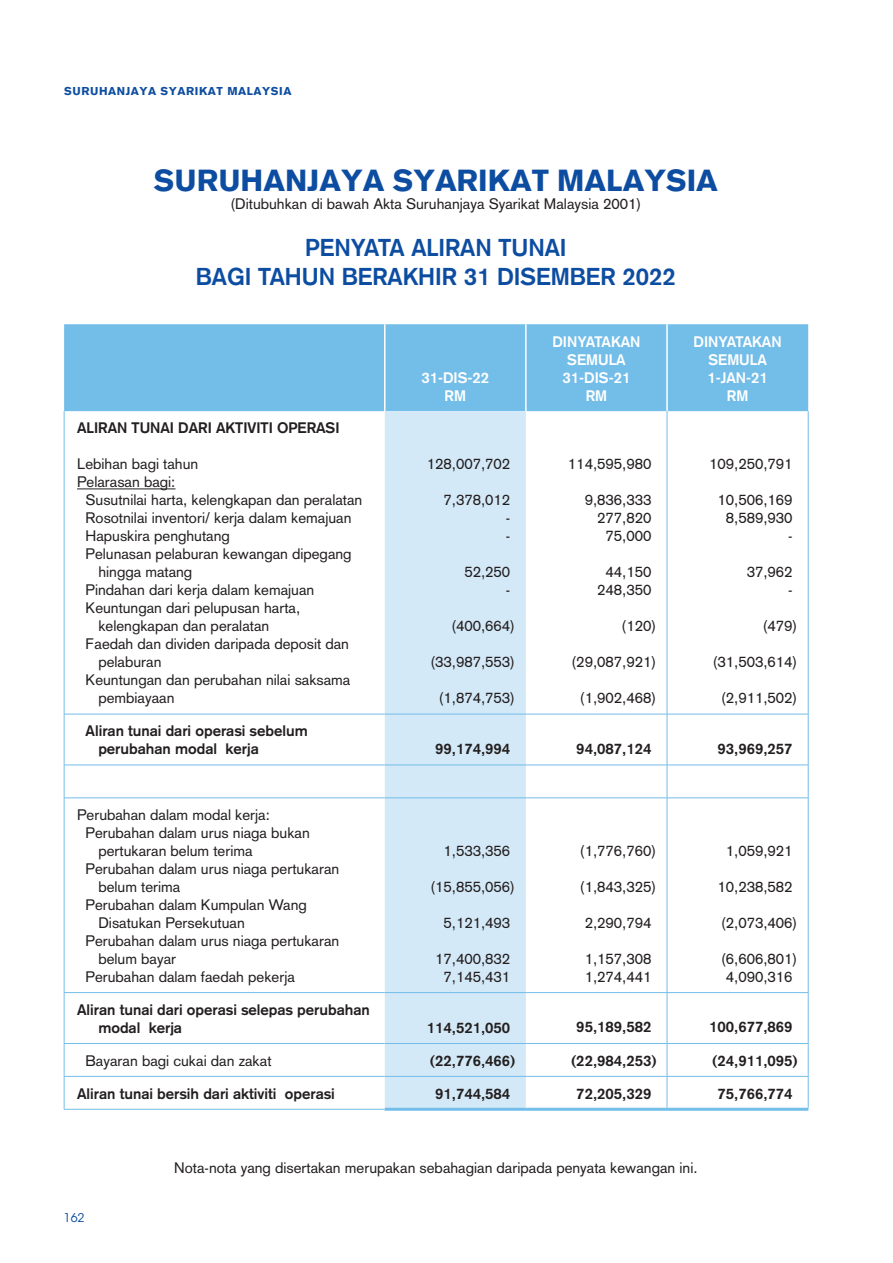
<style>
.page{position:relative;width:893px;height:1263px;background:#fff}
.page>*{position:absolute;margin:0;border:0;box-sizing:border-box;transform-origin:0 0}
.t1{font:900 30px "Akzidenz Grotesk";color:#0d4da1}
.t2{font:700 24px/28.8px "Akzidenz Grotesk";color:#0d4da1;text-align:center}
.t3{font:15px/18px "Akzidenz Grotesk";color:#231f20;text-align:right}
.t4{font:700 15px/18px "Akzidenz Grotesk";color:#231f20}
.t5{font:700 15px/18px "Akzidenz Grotesk";color:#fff;text-align:center}
.t6{font:12px "ITC Avant Garde Std";color:#0d4da1}
.t7{font:900 11.25px "Akzidenz Grotesk";letter-spacing:.05em;color:#0d4da1}
</style>
<div class="page">
<div style="left:64px;top:324px;width:744px;height:87px;background:#73bde9"></div>
<div style="left:385px;top:411px;width:141px;height:697px;background:#d4e9f7"></div>
<hr style="left:384px;top:324px;width:1px;height:87px;background:#fff">
<hr style="left:525px;top:324px;width:2px;height:87px;background:#fff">
<hr style="left:666px;top:324px;width:2px;height:87px;background:#fff">
<hr style="left:64px;top:411px;width:1px;height:303px;background:#73bde9">
<hr style="left:808px;top:411px;width:1px;height:303px;background:#73bde9">
<hr style="left:64px;top:714px;width:1px;height:51px;background:#73bde9">
<hr style="left:808px;top:714px;width:1px;height:51px;background:#73bde9">
<hr style="left:64px;top:765px;width:1px;height:33px;background:#73bde9">
<hr style="left:808px;top:765px;width:1px;height:33px;background:#73bde9">
<hr style="left:64px;top:798px;width:1px;height:194px;background:#73bde9">
<hr style="left:808px;top:798px;width:1px;height:194px;background:#73bde9">
<hr style="left:64px;top:993px;width:1px;height:50px;background:#73bde9">
<hr style="left:808px;top:993px;width:1px;height:50px;background:#73bde9">
<hr style="left:64px;top:1044px;width:1px;height:32px;background:#73bde9">
<hr style="left:808px;top:1044px;width:1px;height:32px;background:#73bde9">
<hr style="left:64px;top:1076px;width:1px;height:33px;background:#73bde9">
<hr style="left:808px;top:1076px;width:1px;height:32px;background:#73bde9">
<hr style="left:64px;top:1109px;width:321px;height:1px;background:#73bde9">
<hr style="left:667px;top:411px;width:1px;height:303px;background:#73bde9">
<hr style="left:667px;top:714px;width:1px;height:51px;background:#73bde9">
<hr style="left:667px;top:765px;width:1px;height:33px;background:#73bde9">
<hr style="left:667px;top:798px;width:1px;height:194px;background:#73bde9">
<hr style="left:667px;top:993px;width:1px;height:50px;background:#73bde9">
<hr style="left:667px;top:1044px;width:1px;height:32px;background:#73bde9">
<hr style="left:667px;top:1076px;width:1px;height:32px;background:#73bde9">
<hr style="left:64px;top:714px;width:321px;height:1px;background:#73bde9">
<hr style="left:64px;top:765px;width:321px;height:1px;background:#73bde9">
<hr style="left:64px;top:797px;width:321px;height:1px;background:#73bde9">
<hr style="left:64px;top:992px;width:321px;height:1px;background:#73bde9">
<hr style="left:64px;top:1043px;width:321px;height:1px;background:#73bde9">
<hr style="left:64px;top:1076px;width:321px;height:1px;background:#73bde9">
<hr style="left:385px;top:714px;width:141px;height:1px;background:#73bde9">
<hr style="left:526px;top:714px;width:141px;height:1px;background:#73bde9">
<hr style="left:667px;top:714px;width:141px;height:1px;background:#73bde9">
<hr style="left:385px;top:765px;width:141px;height:1px;background:#73bde9">
<hr style="left:526px;top:765px;width:141px;height:1px;background:#73bde9">
<hr style="left:667px;top:765px;width:141px;height:1px;background:#73bde9">
<hr style="left:385px;top:797px;width:141px;height:1px;background:#73bde9">
<hr style="left:526px;top:797px;width:141px;height:1px;background:#73bde9">
<hr style="left:667px;top:797px;width:141px;height:1px;background:#73bde9">
<hr style="left:385px;top:992px;width:141px;height:1px;background:#73bde9">
<hr style="left:526px;top:992px;width:141px;height:1px;background:#73bde9">
<hr style="left:667px;top:992px;width:141px;height:1px;background:#73bde9">
<hr style="left:385px;top:1043px;width:141px;height:1px;background:#73bde9">
<hr style="left:526px;top:1043px;width:141px;height:1px;background:#73bde9">
<hr style="left:667px;top:1043px;width:141px;height:1px;background:#73bde9">
<hr style="left:385px;top:1076px;width:141px;height:1px;background:#73bde9">
<hr style="left:526px;top:1076px;width:141px;height:1px;background:#73bde9">
<hr style="left:667px;top:1076px;width:141px;height:1px;background:#73bde9">
<hr style="left:385px;top:1108px;width:141px;height:3px;background:#73bde9">
<hr style="left:526px;top:1108px;width:141px;height:3px;background:#73bde9">
<hr style="left:667px;top:1108px;width:141px;height:3px;background:#73bde9">
<hr style="left:77px;top:488px;width:98px;height:1px;background:#231f20">
<p class="t7" style="left:64px;top:84px;width:229px">SURUHANJAYA SYARIKAT MALAYSIA</p>
<h1 class="t1" style="left:154px;top:169px;width:565px">SURUHANJAYA SYARIKAT MALAYSIA</h1>
<p class="t3" style="left:230px;top:195px;width:412px">(Ditubuhkan di bawah Akta Suruhanjaya Syarikat Malaysia 2001)</p>
<h2 class="t2" style="left:196px;top:234px;width:481px">PENYATA ALIRAN TUNAI<br>BAGI TAHUN BERAKHIR 31 DISEMBER 2022</h2>
<p class="t4" style="left:77px;top:420px;width:264px">ALIRAN TUNAI DARI AKTIVITI OPERASI</p>
<p class="t3" style="left:77px;top:455px;width:123px">Lebihan bagi tahun</p>
<p class="t3" style="left:77px;top:473px;width:100px">Pelarasan bagi:</p>
<p class="t3" style="left:86px;top:491px;width:278px">Susutnilai harta, kelengkapan dan peralatan</p>
<p class="t3" style="left:86px;top:509px;width:267px">Rosotnilai inventori/ kerja dalam kemajuan</p>
<p class="t3" style="left:86px;top:527px;width:146px">Hapuskira penghutang</p>
<p class="t3" style="left:86px;top:545px;width:267px">Pelunasan pelaburan kewangan dipegang</p>
<p class="t3" style="left:98px;top:563px;width:95px">hingga matang</p>
<p class="t3" style="left:86px;top:581px;width:230px">Pindahan dari kerja dalam kemajuan</p>
<p class="t3" style="left:86px;top:599px;width:216px">Keuntungan dari pelupusan harta,</p>
<p class="t3" style="left:98px;top:617px;width:172px">kelengkapan dan peralatan</p>
<p class="t3" style="left:86px;top:635px;width:265px">Faedah dan dividen daripada deposit dan</p>
<p class="t3" style="left:98px;top:653px;width:65px">pelaburan</p>
<p class="t3" style="left:86px;top:671px;width:266px">Keuntungan dan perubahan nilai saksama</p>
<p class="t3" style="left:98px;top:689px;width:78px">pembiayaan</p>
<p class="t4" style="left:98px;top:723px;width:211px;text-indent:-13px">Aliran tunai dari operasi sebelum perubahan modal kerja</p>
<p class="t3" style="left:77px;top:806px;width:194px">Perubahan dalam modal kerja:</p>
<p class="t3" style="left:86px;top:824px;width:226px">Perubahan dalam urus niaga bukan</p>
<p class="t3" style="left:98px;top:842px;width:156px">pertukaran belum terima</p>
<p class="t3" style="left:86px;top:860px;width:255px">Perubahan dalam urus niaga pertukaran</p>
<p class="t3" style="left:98px;top:878px;width:83px">belum terima</p>
<p class="t3" style="left:86px;top:896px;width:223px">Perubahan dalam Kumpulan Wang</p>
<p class="t3" style="left:98px;top:914px;width:148px">Disatukan Persekutuan</p>
<p class="t3" style="left:86px;top:932px;width:255px">Perubahan dalam urus niaga pertukaran</p>
<p class="t3" style="left:98px;top:950px;width:79px">belum bayar</p>
<p class="t3" style="left:86px;top:968px;width:211px">Perubahan dalam faedah pekerja</p>
<p class="t4" style="left:98px;top:1001px;width:273px;text-indent:-21px">Aliran tunai dari operasi selepas perubahan modal kerja</p>
<p class="t5" style="left:421px;top:369px;width:69px">31-DIS-22<br>RM</p>
<p class="t3" style="left:427px;top:455px;width:85px">128,007,702</p>
<p class="t3" style="left:506px;top:491px;width:6px;text-align:justify;text-indent:-62px">7,378,012 - -</p>
<p class="t3" style="left:464px;top:563px;width:47px">52,250 -</p>
<p class="t3" style="left:451px;top:617px;width:65px">(400,664)</p>
<p class="t3" style="left:430px;top:653px;width:86px">(33,987,553)</p>
<p class="t3" style="left:439px;top:689px;width:78px">(1,874,753)</p>
<p class="t5" style="left:552px;top:333px;width:90px">DINYATAKAN<br>SEMULA<br>31-DIS-21<br>RM</p>
<p class="t5" style="left:693px;top:333px;width:90px">DINYATAKAN<br>SEMULA<br>1-JAN-21<br>RM</p>
<p class="t3" style="left:568px;top:455px;width:85px">114,595,980</p>
<p class="t3" style="left:585px;top:491px;width:68px">9,836,333<br>277,820<br>75,000</p>
<p class="t3" style="left:597px;top:563px;width:56px;text-align:center">44,150<br>248,350</p>
<p class="t3" style="left:622px;top:617px;width:36px">(120)</p>
<p class="t3" style="left:572px;top:653px;width:86px">(29,087,921)</p>
<p class="t3" style="left:580px;top:689px;width:78px">(1,902,468)</p>
<p class="t3" style="left:709px;top:455px;width:85px">109,250,791</p>
<p class="t3" style="left:717px;top:491px;width:77px">10,506,169<br>8,589,930<br>-</p>
<p class="t3" style="left:747px;top:563px;width:47px">37,962 -</p>
<p class="t3" style="left:763px;top:617px;width:36px">(479)</p>
<p class="t3" style="left:713px;top:653px;width:86px">(31,503,614)</p>
<p class="t3" style="left:721px;top:689px;width:78px">(2,911,502)</p>
<p class="t4" style="left:435px;top:741px;width:77px">99,174,994</p>
<p class="t4" style="left:576px;top:741px;width:77px">94,087,124</p>
<p class="t4" style="left:717px;top:741px;width:77px">93,969,257</p>
<p class="t3" style="left:444px;top:842px;width:68px">1,533,356</p>
<p class="t3" style="left:430px;top:878px;width:86px">(15,855,056)</p>
<p class="t3" style="left:444px;top:914px;width:68px">5,121,493</p>
<p class="t3" style="left:435px;top:950px;width:77px;text-align:center">17,400,832<br>7,145,431</p>
<p class="t3" style="left:580px;top:842px;width:78px">(1,776,760)</p>
<p class="t3" style="left:580px;top:878px;width:78px">(1,843,325)</p>
<p class="t3" style="left:585px;top:914px;width:68px">2,290,794</p>
<p class="t3" style="left:585px;top:950px;width:68px;text-align:left">1,157,308<br>1,274,441</p>
<p class="t3" style="left:726px;top:842px;width:68px">1,059,921</p>
<p class="t3" style="left:717px;top:878px;width:77px">10,238,582</p>
<p class="t3" style="left:721px;top:914px;width:78px">(2,073,406)</p>
<p class="t3" style="left:721px;top:950px;width:78px;text-align:center">(6,606,801)<br>4,090,316</p>
<p class="t4" style="left:427px;top:1019px;width:85px">114,521,050</p>
<p class="t4" style="left:576px;top:1019px;width:77px">95,189,582</p>
<p class="t4" style="left:709px;top:1019px;width:85px">100,677,869</p>
<p class="t3" style="left:86px;top:1051px;width:187px">Bayaran bagi cukai dan zakat</p>
<p class="t4" style="left:430px;top:1052px;width:87px">(22,776,466)</p>
<p class="t4" style="left:571px;top:1052px;width:87px">(22,984,253)</p>
<p class="t4" style="left:712px;top:1052px;width:87px">(24,911,095)</p>
<p class="t4" style="left:77px;top:1085px;width:259px">Aliran tunai bersih dari aktiviti operasi</p>
<p class="t4" style="left:435px;top:1085px;width:77px">91,744,584</p>
<p class="t4" style="left:576px;top:1085px;width:77px">72,205,329</p>
<p class="t4" style="left:717px;top:1085px;width:77px">75,766,774</p>
<p class="t6" style="left:64px;top:1211px;width:22px">162</p>
<p class="t3" style="left:174px;top:1159px;width:525px">Nota-nota yang disertakan merupakan sebahagian daripada penyata kewangan ini.</p>
</div>
